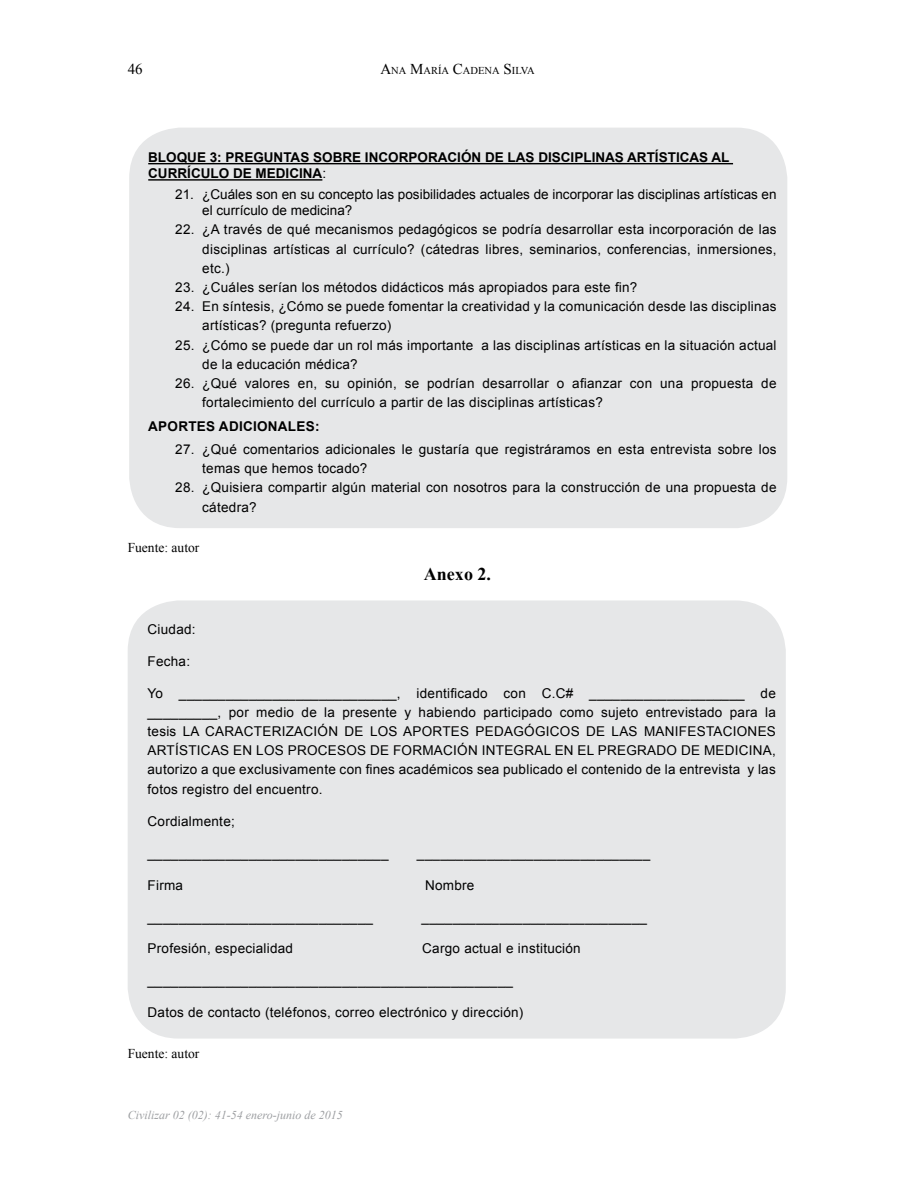
<style>
.page{position:relative;width:915px;height:1191px;background:#fff}
.page>*{position:absolute;margin:0;border:0;box-sizing:border-box;transform-origin:0 0}
.t1{font:700 18px "Times New Roman";color:#000}
.t2{font:15px "Times New Roman";color:#000}
.t3{font:13.5px/19.2px "Arial";letter-spacing:.02em;color:#000}
.t4{font:13.5px/16.2px "Arial";color:#000}
.t5{font:700 13.5px/16.2px "Arial";color:#000}
.t6{font:13.5px "Times New Roman";color:#000}
.t7{font:700 13.5px "Arial";letter-spacing:.02em;color:#000}
.t8{font:italic 12px "Times New Roman";color:#9d9fa2}
.t9{font:10.5px "Times New Roman";color:#000}
.s1{font-size:15px}
.s2{font-weight:400}
</style>
<div class="page">
<div style="left:129px;top:128px;width:658px;height:400px;background:#e6e7e8;border-radius:51px"></div>
<div style="left:128px;top:600px;width:657px;height:438px;background:#e6e7e8;border-radius:51px"></div>
<hr style="left:148px;top:163px;width:584px;height:1px;background:#000">
<hr style="left:148px;top:179px;width:174px;height:2px;background:#000">
<p class="t2" style="left:128px;top:59px;width:16px">46</p>
<p class="t9" style="left:380px;top:64px;width:155px"><span class="s1">A</span>NA <span class="s1">M</span>ARÍA <span class="s1">C</span>ADENA <span class="s1">S</span>ILVA</p>
<p class="t5" style="left:148px;top:150px;width:582px">BLOQUE 3: PREGUNTAS SOBRE INCORPORACIÓN DE LAS DISCIPLINAS ARTÍSTICAS AL<br>CURRÍCULO DE MEDICINA<span class="s2">:</span></p>
<p class="t4" style="left:202px;top:186px;width:575px;text-indent:-27px">21. ¿Cuáles son en su concepto las posibilidades actuales de incorporar las disciplinas artísticas en el currículo de medicina?</p>
<p class="t3" style="left:202px;top:220px;width:575px;text-align:justify;text-indent:-27px">22. ¿A través de qué mecanismos pedagógicos se podría desarrollar esta incorporación de las disciplinas artísticas al currículo? (cátedras libres, seminarios, conferencias, inmersiones, etc.)</p>
<p class="t3" style="left:175px;top:278px;width:463px">23. ¿Cuáles serían los métodos didácticos más apropiados para este fin?</p>
<p class="t3" style="left:202px;top:297px;width:575px;text-indent:-27px">24. En síntesis, ¿Cómo se puede fomentar la creatividad y la comunicación desde las disciplinas artísticas? (pregunta refuerzo)</p>
<p class="t3" style="left:202px;top:335px;width:575px;text-indent:-27px">25. ¿Cómo se puede dar un rol más importante a las disciplinas artísticas en la situación actual de la educación médica?</p>
<p class="t3" style="left:202px;top:374px;width:575px;text-indent:-27px">26. ¿Qué valores en, su opinión, se podrían desarrollar o afianzar con una propuesta de fortalecimiento del currículo a partir de las disciplinas artísticas?</p>
<p class="t7" style="left:148px;top:417px;width:173px">APORTES ADICIONALES:</p>
<p class="t3" style="left:202px;top:440px;width:575px;text-indent:-27px">27. ¿Qué comentarios adicionales le gustaría que registráramos en esta entrevista sobre los temas que hemos tocado?</p>
<p class="t3" style="left:202px;top:478px;width:575px;text-indent:-27px">28. ¿Quisiera compartir algún material con nosotros para la construcción de una propuesta de cátedra?</p>
<p class="t6" style="left:128px;top:538px;width:73px">Fuente: autor</p>
<h1 class="t1" style="left:424px;top:561px;width:68px">Anexo 2.</h1>
<p class="t3" style="left:147px;top:619px;width:50px">Ciudad:</p>
<p class="t3" style="left:147px;top:651px;width:44px">Fecha:</p>
<p class="t3" style="left:147px;top:683px;width:629px;text-align:justify">Yo ____________________________, identificado con C.C# ____________________ de _________, por medio de la presente y habiendo participado como sujeto entrevistado para la tesis LA CARACTERIZACIÓN DE LOS APORTES PEDAGÓGICOS DE LAS MANIFESTACIONES ARTÍSTICAS EN LOS PROCESOS DE FORMACIÓN INTEGRAL EN EL PREGRADO DE MEDICINA, autorizo a que exclusivamente con fines académicos sea publicado el contenido de la entrevista y las fotos registro del encuentro.</p>
<p class="t3" style="left:147px;top:811px;width:89px">Cordialmente;</p>
<p class="t3" style="left:147px;top:843px;width:242px">_______________________________</p>
<p class="t3" style="left:417px;top:843px;width:235px">______________________________</p>
<p class="t3" style="left:147px;top:875px;width:37px">Firma</p>
<p class="t3" style="left:425px;top:875px;width:51px">Nombre</p>
<p class="t3" style="left:147px;top:907px;width:227px">_____________________________</p>
<p class="t3" style="left:421px;top:907px;width:227px">_____________________________</p>
<p class="t3" style="left:147px;top:939px;width:147px">Profesión, especialidad</p>
<p class="t3" style="left:422px;top:939px;width:160px">Cargo actual e institución</p>
<p class="t3" style="left:147px;top:971px;width:367px">_______________________________________________</p>
<p class="t3" style="left:147px;top:1003px;width:377px">Datos de contacto (teléfonos, correo electrónico y dirección)</p>
<p class="t6" style="left:128px;top:1044px;width:73px">Fuente: autor</p>
<p class="t8" style="left:128px;top:1106px;width:216px">Civilizar 02 (02): 41-54 enero-junio de 2015</p>
</div>
